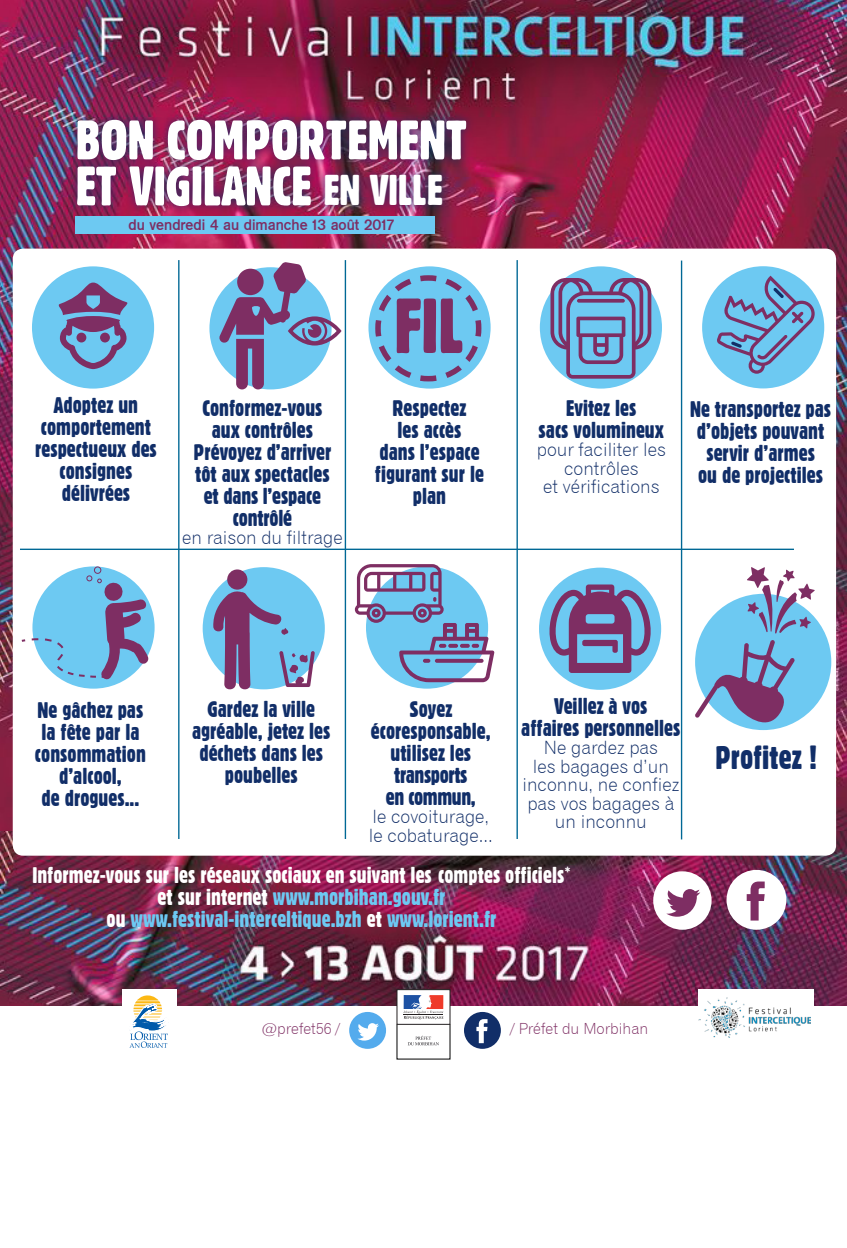
<style>
.page{position:relative;width:847px;height:1248px;background:#fff}
.page>*{position:absolute;margin:0;border:0;box-sizing:border-box;transform-origin:0 0}
.t1{font:54px/46px "Gothic 821 Condensed BT";color:#fff}
.t2{font:32px "Gothic 821 Condensed BT";color:#112e68}
.t3{font:22px/22px "Gothic 821 Condensed BT";color:#112e68;text-align:center}
.t4{font:22px/22px "Gothic 821 Condensed BT";color:#fff;text-align:center}
.t5{font:18.4px/18.4px "Gothic 720 BT Light B";color:#112e68;text-align:center}
.t6{font:15.4px "Gothic 720 BT Light B";color:#7e2e63}
.t7{font:15.2px "Gothic 725 BT Bold A";color:#7e2e63}
.s1{font-size:42px}
.s2{color:#6dc9f2}
</style>
<div class="page">
<img style="left:0;top:0;width:847px;height:831px">
<img style="left:0;top:831px;width:847px;height:174px">
<div style="left:76px;top:216px;width:359px;height:17px;background:#6dc9f2"></div>
<div style="left:349px;top:1011px;width:37px;height:37px;background:#54abed;border-radius:50%"></div>
<svg style="left:357px;top:1023px;width:22px;height:17px"></svg>
<div style="left:464px;top:1011px;width:37px;height:37px;background:#112e68;border-radius:50%"></div>
<svg style="left:476px;top:1019px;width:12px;height:24px"></svg>
<div style="left:397px;top:989px;width:53px;height:35px;background:#fff;border:1px solid #231f20"></div>
<svg style="left:408px;top:1035px;width:31px;height:10px"></svg>
<svg style="left:403px;top:995px;width:40px;height:24px"></svg>
<div style="left:67px;top:109px;width:408px;height:107px;background:#112e68;opacity:.75"></div>
<div style="left:122px;top:989px;width:55px;height:65px;background:#fff"></div>
<svg style="left:130px;top:995px;width:38px;height:52px"></svg>
<div style="left:698px;top:989px;width:116px;height:65px;background:#fff"></div>
<img style="left:698px;top:997px;width:113px;height:40px">
<div style="left:13px;top:248px;width:823px;height:607px;background:#fff;border-radius:10px"></div>
<div style="left:539px;top:567px;width:122px;height:122px;background:#6dc9f2;border-radius:50%"></div>
<div style="left:32px;top:266px;width:122px;height:122px;background:#6dc9f2;border-radius:50%"></div>
<svg style="left:58px;top:282px;width:70px;height:87px"></svg>
<hr style="left:178px;top:260px;width:2px;height:578px;background:#006895">
<hr style="left:345px;top:260px;width:1px;height:578px;background:#006895">
<hr style="left:517px;top:260px;width:1px;height:578px;background:#006895">
<hr style="left:20px;top:548px;width:774px;height:2px;background:#006895">
<svg style="left:549px;top:584px;width:102px;height:89px"></svg>
<div style="left:368px;top:266px;width:123px;height:122px;background:#6dc9f2;border-radius:50%"></div>
<div style="left:203px;top:567px;width:122px;height:122px;background:#6dc9f2;border-radius:50%"></div>
<div style="left:32px;top:566px;width:123px;height:122px;background:#6dc9f2;border-radius:50%"></div>
<div style="left:209px;top:267px;width:123px;height:122px;background:#6dc9f2;border-radius:50%"></div>
<svg style="left:219px;top:262px;width:123px;height:127px"></svg>
<div style="left:695px;top:593px;width:136px;height:137px;background:#6dc9f2;border-radius:50%"></div>
<svg style="left:21px;top:566px;width:128px;height:116px"></svg>
<div style="left:227px;top:569px;width:20px;height:20px;background:#7e2e63;border-radius:50%"></div>
<svg style="left:213px;top:591px;width:102px;height:99px"></svg>
<svg style="left:355px;top:564px;width:139px;height:118px"></svg>
<div style="left:653px;top:871px;width:59px;height:58px;background:#fff;border-radius:50%"></div>
<svg style="left:666px;top:889px;width:34px;height:27px"></svg>
<div style="left:727px;top:869px;width:59px;height:60px;background:#fff;border-radius:50%"></div>
<svg style="left:747px;top:881px;width:18px;height:39px"></svg>
<svg style="left:747px;top:567px;width:68px;height:66px"></svg>
<svg style="left:695px;top:639px;width:100px;height:91px"></svg>
<svg style="left:373px;top:272px;width:111px;height:112px"></svg>
<hr style="left:681px;top:260px;width:1px;height:579px;background:#006895">
<div style="left:540px;top:266px;width:122px;height:122px;background:#6dc9f2;border-radius:50%"></div>
<svg style="left:550px;top:278px;width:101px;height:100px"></svg>
<hr style="left:577px;top:299px;width:48px;height:3px;background:#7e2e63;border-radius:2px">
<div style="left:702px;top:266px;width:122px;height:122px;background:#6dc9f2;border-radius:50%"></div>
<svg style="left:717px;top:275px;width:98px;height:99px"></svg>
<p class="t1" style="left:76px;top:117px;width:393px">BON COMPORTEMENT<br>ET VIGILANCE <span class="s1">EN VILLE</span></p>
<p class="t7" style="left:129px;top:216px;width:267px">du vendredi 4 au dimanche 13 août 2017</p>
<p class="t3" style="left:35px;top:394px;width:123px">Adoptez un comportement respectueux des consignes délivrées</p>
<p class="t3" style="left:202px;top:397px;width:122px">Conformez-vous aux contrôles</p>
<p class="t3" style="left:194px;top:441px;width:139px">Prévoyez d’arriver tôt aux spectacles et dans l’espace contrôlé</p>
<p class="t5" style="left:182px;top:528px;width:162px">en raison du filtrage</p>
<p class="t3" style="left:393px;top:397px;width:75px">Respectez</p>
<p class="t3" style="left:397px;top:419px;width:66px">les accès</p>
<p class="t3" style="left:375px;top:441px;width:111px">dans l’espace figurant sur le plan</p>
<p class="t3" style="left:539px;top:397px;width:127px">Evitez les<br>sacs volumineux</p>
<p class="t5" style="left:537px;top:440px;width:131px">pour faciliter les contrôles<br>et vérifications</p>
<p class="t3" style="left:690px;top:398px;width:143px">Ne transportez pas d’objets pouvant servir d’armes</p>
<p class="t3" style="left:698px;top:464px;width:127px">ou de projectiles</p>
<p class="t3" style="left:35px;top:699px;width:112px">Ne gâchez pas la fête par la consommation d’alcool,</p>
<p class="t3" style="left:42px;top:787px;width:99px">de drogues...</p>
<p class="t3" style="left:192px;top:698px;width:140px">Gardez la ville agréable, jetez les déchets dans les poubelles</p>
<p class="t3" style="left:371px;top:698px;width:121px">Soyez écoresponsable, utilisez les transports<br>en commun,</p>
<p class="t5" style="left:369px;top:807px;width:125px;text-align:left">le covoiturage, le cobaturage...</p>
<p class="t3" style="left:521px;top:695px;width:161px">Veillez à vos<br>affaires personnelles</p>
<p class="t5" style="left:522px;top:738px;width:158px">Ne gardez pas<br>les bagages d’un inconnu, ne confiez pas vos bagages à un inconnu</p>
<p class="t4" style="left:32px;top:864px;width:540px">Informez-vous sur les réseaux sociaux en suivant les comptes officiels<sup>* </sup>et sur internet <span class="s2">www.morbihan.gouv.fr<br></span>ou <span class="s2">www.festival-interceltique.bzh</span> et <span class="s2">www.lorient.fr</span></p>
<p class="t2" style="left:715px;top:738px;width:104px">Profitez !</p>
<p class="t6" style="left:262px;top:1019px;width:80px">@prefet56 /</p>
<p class="t6" style="left:510px;top:1019px;width:140px">/ Préfet du Morbihan</p>
</div>
